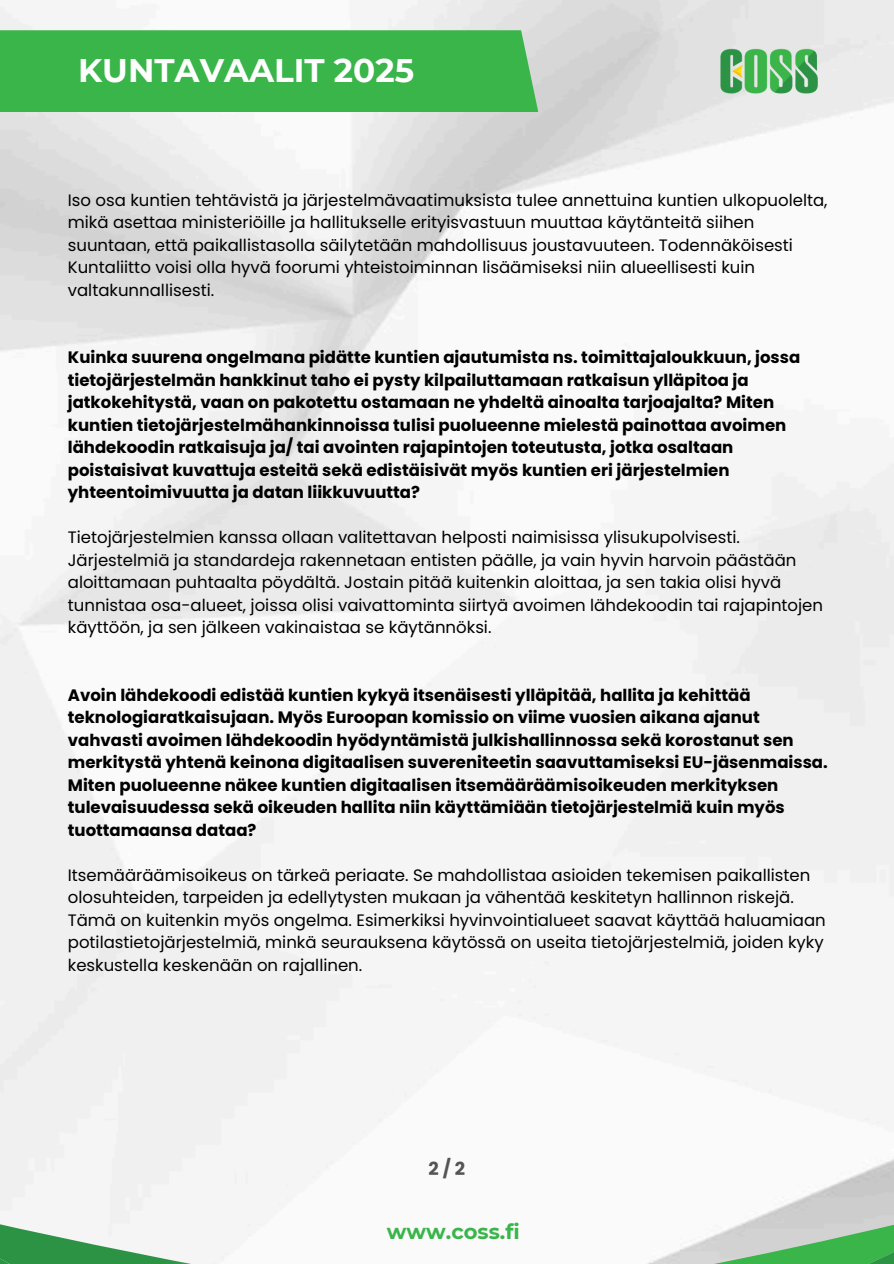
<style>
.page{position:relative;width:894px;height:1264px;background:#fff}
.page>*{position:absolute;margin:0;border:0;box-sizing:border-box;transform-origin:0 0}
.t1{font:700 32.7px "Montserrat";color:#fff}
.t2{font:700 21px "Montserrat";color:#39b54a}
.t3{font:700 18px "Poppins";color:#545454}
.t4{font:16.5px/22.5px "Poppins";color:#000}
.t5{font:700 16.5px/22.5px "Poppins";color:#000}
</style>
<div class="page">
<svg style="left:0;top:1204px;width:893px;height:59px"></svg>
<div style="left:0;top:30px;width:538px;height:82px;background:#39b54a"></div>
<img style="left:710px;top:36px;width:117px;height:70px">
<p class="t1" style="left:78px;top:50px;width:337px">KUNTAVAALIT 2025</p>
<p class="t4" style="left:68px;top:188px;width:761px">Iso osa kuntien tehtävistä ja järjestelmävaatimuksista tulee annettuina kuntien ulkopuolelta, mikä asettaa ministeriöille ja hallitukselle erityisvastuun muuttaa käytänteitä siihen suuntaan, että paikallistasolla säilytetään mahdollisuus joustavuuteen. Todennäköisesti Kuntaliitto voisi olla hyvä foorumi yhteistoiminnan lisäämiseksi niin alueellisesti kuin valtakunnallisesti.</p>
<p class="t5" style="left:68px;top:346px;width:733px">Kuinka suurena ongelmana pidätte kuntien ajautumista ns. toimittajaloukkuun, jossa tietojärjestelmän hankkinut taho ei pysty kilpailuttamaan ratkaisun ylläpitoa ja jatkokehitystä, vaan on pakotettu ostamaan ne yhdeltä ainoalta tarjoajalta? Miten kuntien tietojärjestelmähankinnoissa tulisi puolueenne mielestä painottaa avoimen lähdekoodin ratkaisuja ja/ tai avointen rajapintojen toteutusta, jotka osaltaan poistaisivat kuvattuja esteitä sekä edistäisivät myös kuntien eri järjestelmien yhteentoimivuutta ja datan liikkuvuutta?</p>
<h3 class="t4" style="left:68px;top:526px;width:756px">Tietojärjestelmien kanssa ollaan valitettavan helposti naimisissa ylisukupolvisesti.<br>Järjestelmiä ja standardeja rakennetaan entisten päälle, ja vain hyvin harvoin päästään aloittamaan puhtaalta pöydältä. Jostain pitää kuitenkin aloittaa, ja sen takia olisi hyvä tunnistaa osa-alueet, joissa olisi vaivattominta siirtyä avoimen lähdekoodin tai rajapintojen käyttöön, ja sen jälkeen vakinaistaa se käytännöksi.</h3>
<p class="t5" style="left:68px;top:683px;width:761px">Avoin lähdekoodi edistää kuntien kykyä itsenäisesti ylläpitää, hallita ja kehittää teknologiaratkaisujaan. Myös Euroopan komissio on viime vuosien aikana ajanut vahvasti avoimen lähdekoodin hyödyntämistä julkishallinnossa sekä korostanut sen merkitystä yhtenä keinona digitaalisen suvereniteetin saavuttamiseksi EU-jäsenmaissa.<br>Miten puolueenne näkee kuntien digitaalisen itsemääräämisoikeuden merkityksen tulevaisuudessa sekä oikeuden hallita niin käyttämiään tietojärjestelmiä kuin myös tuottamaansa dataa?</p>
<h3 class="t4" style="left:68px;top:863px;width:759px">Itsemääräämisoikeus on tärkeä periaate. Se mahdollistaa asioiden tekemisen paikallisten olosuhteiden, tarpeiden ja edellytysten mukaan ja vähentää keskitetyn hallinnon riskejä.<br>Tämä on kuitenkin myös ongelma. Esimerkiksi hyvinvointialueet saavat käyttää haluamiaan potilastietojärjestelmiä, minkä seurauksena käytössä on useita tietojärjestelmiä, joiden kyky keskustella keskenään on rajallinen.</h3>
<p class="t3" style="left:428px;top:1156px;width:38px">2/2</p>
<h1 class="t2" style="left:387px;top:1218px;width:134px">www.coss.fi</h1>
</div>
